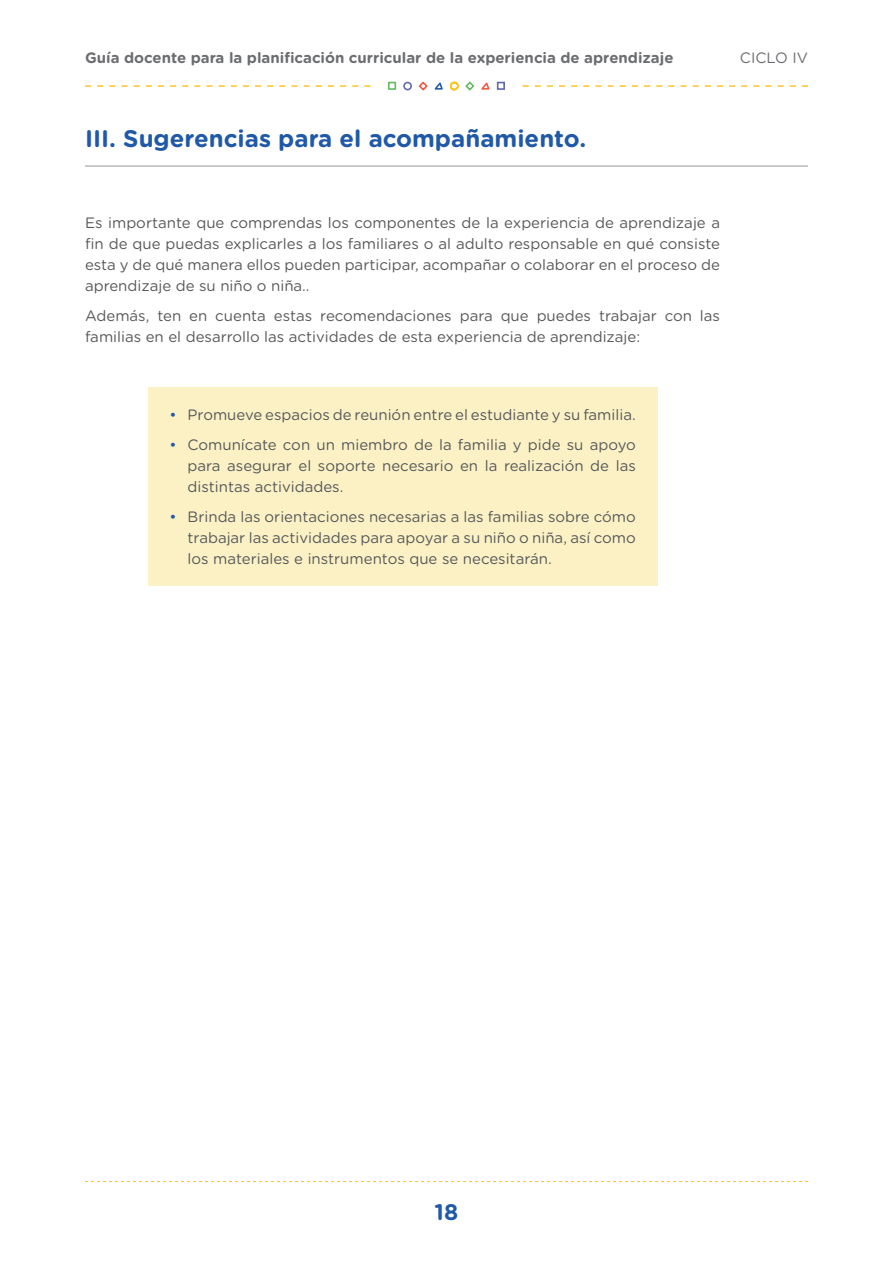
<style>
.page{position:relative;width:893px;height:1263px;background:#fff}
.page>*{position:absolute;margin:0;border:0;box-sizing:border-box;transform-origin:0 0}
.t1{font:700 24px "Gotham Rounded";color:#2059a8}
.t2{font:700 22.5px "Gotham Rounded";color:#2059a8}
.t3{font:15px/21px "Gotham Rounded";color:#57585a;text-align:justify}
.t4{font:700 15px "Gotham Rounded";color:#6c6d70}
.t5{font:15px "Gotham Rounded";color:#6c6d70}
.s1{color:#2059a8}
</style>
<div class="page">
<svg style="left:523px;top:85px;width:285px;height:2px"></svg>
<svg style="left:85px;top:85px;width:285px;height:2px"></svg>
<div style="left:403px;top:82px;width:9px;height:8px;border:2px solid #6369b0;border-radius:50%"></div>
<div style="left:388px;top:82px;width:8px;height:8px;border:2px solid #63bd60"></div>
<div style="left:497px;top:82px;width:8px;height:8px;border:2px solid #6369b0"></div>
<svg style="left:418px;top:81px;width:72px;height:10px"></svg>
<svg style="left:85px;top:1181px;width:723px;height:1px"></svg>
<hr style="left:85px;top:166px;width:723px;height:1px;background:#939598">
<div style="left:148px;top:387px;width:509px;height:199px;background:#fbf1c5"></div>
<p class="t4" style="left:85px;top:46px;width:590px">Guía docente para la planificación curricular de la experiencia de aprendizaje</p>
<p class="t5" style="left:740px;top:47px;width:69px">CICLO IV</p>
<h1 class="t1" style="left:85px;top:121px;width:503px">III. Sugerencias para el acompañamiento.</h1>
<p class="t3" style="left:85px;top:212px;width:637px">Es importante que comprendas los componentes de la experiencia de aprendizaje a fin de que puedas explicarles a los familiares o al adulto responsable en qué consiste esta y de qué manera ellos pueden participar, acompañar o colaborar en el proceso de aprendizaje de su niño o niña..</p>
<p class="t3" style="left:85px;top:305px;width:636px">Además, ten en cuenta estas recomendaciones para que puedes trabajar con las familias en el desarrollo las actividades de esta experiencia de aprendizaje:</p>
<p class="t3" style="left:169px;top:404px;width:468px"><span class="s1">•</span> Promueve espacios de reunión entre el estudiante y su familia.</p>
<p class="t3" style="left:188px;top:434px;width:450px;text-indent:-18px"><span class="s1">•</span> Comunícate con un miembro de la familia y pide su apoyo para asegurar el soporte necesario en la realización de las distintas actividades.</p>
<p class="t3" style="left:188px;top:506px;width:450px;text-indent:-18px"><span class="s1">•</span> Brinda las orientaciones necesarias a las familias sobre cómo trabajar las actividades para apoyar a su niño o niña, así como los materiales e instrumentos que se necesitarán.</p>
<h2 class="t2" style="left:435px;top:1195px;width:25px">18</h2>
</div>
